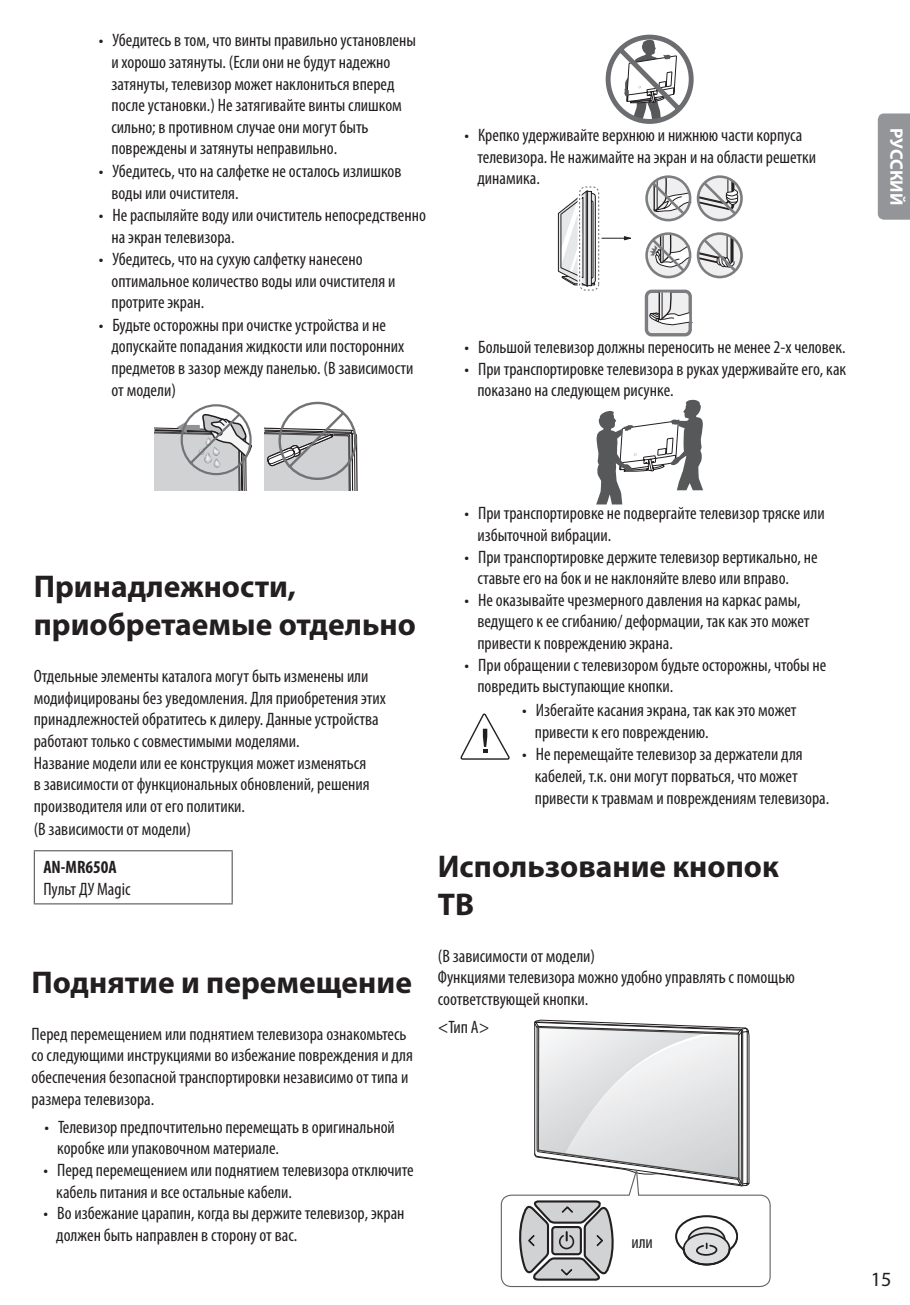
<style>
.page{position:relative;width:910px;height:1305px;background:#fff}
.page>*{position:absolute;margin:0;border:0;box-sizing:border-box;transform-origin:0 0}
.t1{font:700 31.5px/37.8px "Myriad Pro";color:#231f20}
.t2{font:20.25px "Myriad Pro";color:#231f20}
.t3{font:condensed 18px/21.6px "Myriad Pro";color:#231f20}
.t4{font:700 condensed 18px "Myriad Pro";color:#231f20}
.t5{font:700 18px "Myriad Pro";letter-spacing:-.005em;color:#fff}
</style>
<div class="page">
<div style="left:877px;top:113px;width:32px;height:107px;background:#939598"></div>
<svg style="left:154px;top:404px;width:98px;height:87px"></svg>
<svg style="left:264px;top:401px;width:94px;height:90px"></svg>
<hr style="left:34px;top:850px;width:199px;height:1px;background:#57585a">
<hr style="left:34px;top:851px;width:1px;height:52px;background:#57585a">
<hr style="left:231px;top:851px;width:2px;height:52px;background:#57585a">
<hr style="left:34px;top:903px;width:199px;height:1px;background:#57585a">
<svg style="left:605px;top:35px;width:88px;height:89px"></svg>
<svg style="left:558px;top:190px;width:73px;height:97px"></svg>
<div style="left:577px;top:185px;width:23px;height:107px;border:4px solid #fff;border-radius:6px"></div>
<div style="left:579px;top:186px;width:20px;height:105px;border:1px dashed #6c6d70;border-radius:6px"></div>
<svg style="left:596px;top:400px;width:107px;height:104px"></svg>
<svg style="left:461px;top:713px;width:48px;height:47px"></svg>
<svg style="left:645px;top:175px;width:97px;height:104px"></svg>
<div style="left:646px;top:291px;width:44px;height:44px;background:#efeff0;border-radius:5px"></div>
<div style="left:644px;top:290px;width:47px;height:46px;border:3px solid #7b7d80;border-radius:5px"></div>
<svg style="left:648px;top:289px;width:45px;height:37px"></svg>
<svg style="left:500px;top:1020px;width:271px;height:267px"></svg>
<p class="t3" style="left:111px;top:29px;width:306px;text-indent:-13px">• Убедитесь в том, что винты правильно установлены и хорошо затянуты. (Если они не будут надежно затянуты, телевизор может наклониться вперед после установки.) Не затягивайте винты слишком сильно; в противном случае они могут быть повреждены и затянуты неправильно.</p>
<p class="t3" style="left:111px;top:160px;width:291px;text-indent:-13px">• Убедитесь, что на салфетке не осталось излишков воды или очистителя.</p>
<p class="t3" style="left:111px;top:204px;width:316px;text-indent:-13px">• Не распыляйте воду или очиститель непосредственно на экран телевизора.</p>
<p class="t3" style="left:111px;top:248px;width:285px;text-indent:-13px">• Убедитесь, что на сухую салфетку нанесено оптимальное количество воды или очистителя и протрите экран.</p>
<p class="t3" style="left:111px;top:314px;width:303px;text-indent:-13px">• Будьте осторожны при очистке устройства и не допускайте попадания жидкости или посторонних предметов в зазор между панелью. (В зависимости от модели)</p>
<p class="t3" style="left:477px;top:124px;width:340px;text-indent:-13px">• Крепко удерживайте верхнюю и нижнюю части корпуса телевизора. Не нажимайте на экран и на области решетки динамика.</p>
<p class="t3" style="left:464px;top:336px;width:382px">• Большой телевизор должны переносить не менее 2-х человек.</p>
<p class="t3" style="left:477px;top:358px;width:370px;text-indent:-13px">• При транспортировке телевизора в руках удерживайте его, как показано на следующем рисунке.</p>
<p class="t5" style="left:908px;top:128px;width:79px;rotate:90deg">РУССКИЙ</p>
<h1 class="t1" style="left:34px;top:567px;width:384px">Принадлежности, приобретаемые отдельно</h1>
<p class="t3" style="left:34px;top:665px;width:353px">Отдельные элементы каталога могут быть изменены или модифицированы без уведомления. Для приобретения этих принадлежностей обратитесь к дилеру. Данные устройства работают только с совместимыми моделями.<br>Название модели или ее конструкция может изменяться<br>в зависимости от функциональных обновлений, решения производителя или от его политики.<br>(В зависимости от модели)</p>
<p class="t4" style="left:43px;top:856px;width:75px">AN-MR650A</p>
<p class="t3" style="left:43px;top:878px;width:89px">Пульт ДУ Magic</p>
<h1 class="t1" style="left:32px;top:962px;width:382px">Поднятие и перемещение</h1>
<p class="t3" style="left:32px;top:1023px;width:383px">Перед перемещением или поднятием телевизора ознакомьтесь со следующими инструкциями во избежание повреждения и для обеспечения безопасной транспортировки независимо от типа и размера телевизора.</p>
<p class="t3" style="left:57px;top:1115px;width:339px;text-indent:-13px">• Телевизор предпочтительно перемещать в оригинальной коробке или упаковочном материале.</p>
<p class="t3" style="left:56px;top:1159px;width:359px;text-indent:-13px">• Перед перемещением или поднятием телевизора отключите кабель питания и все остальные кабели.</p>
<p class="t3" style="left:56px;top:1202px;width:350px;text-indent:-13px">• Во избежание царапин, когда вы держите телевизор, экран должен быть направлен в сторону от вас.</p>
<p class="t3" style="left:477px;top:502px;width:349px;text-indent:-13px">• При транспортировке не подвергайте телевизор тряске или избыточной вибрации.</p>
<p class="t3" style="left:477px;top:546px;width:342px;text-indent:-13px">• При транспортировке держите телевизор вертикально, не ставьте его на бок и не наклоняйте влево или вправо.</p>
<p class="t3" style="left:477px;top:589px;width:334px;text-indent:-13px">• Не оказывайте чрезмерного давления на каркас рамы, ведущего к ее сгибанию/ деформации, так как это может привести к повреждению экрана.</p>
<p class="t3" style="left:477px;top:654px;width:350px;text-indent:-13px">• При обращении с телевизором будьте осторожны, чтобы не повредить выступающие кнопки.</p>
<p class="t3" style="left:534px;top:699px;width:263px;text-indent:-13px">• Избегайте касания экрана, так как это может привести к его повреждению.</p>
<p class="t3" style="left:535px;top:743px;width:296px;text-indent:-13px">• Не перемещайте телевизор за держатели для кабелей, т.к. они могут порваться, что может привести к травмам и повреждениям телевизора.</p>
<h1 class="t1" style="left:438px;top:846px;width:342px">Использование кнопок<br>ТВ</h1>
<p class="t3" style="left:438px;top:945px;width:358px">(В зависимости от модели)<br>Функциями телевизора можно удобно управлять с помощью соответствующей кнопки.</p>
<p class="t3" style="left:438px;top:1016px;width:53px">&lt;Тип А&gt;</p>
<p class="t3" style="left:631px;top:1230px;width:23px">или</p>
<p class="t2" style="left:870px;top:1267px;width:22px">15</p>
</div>
